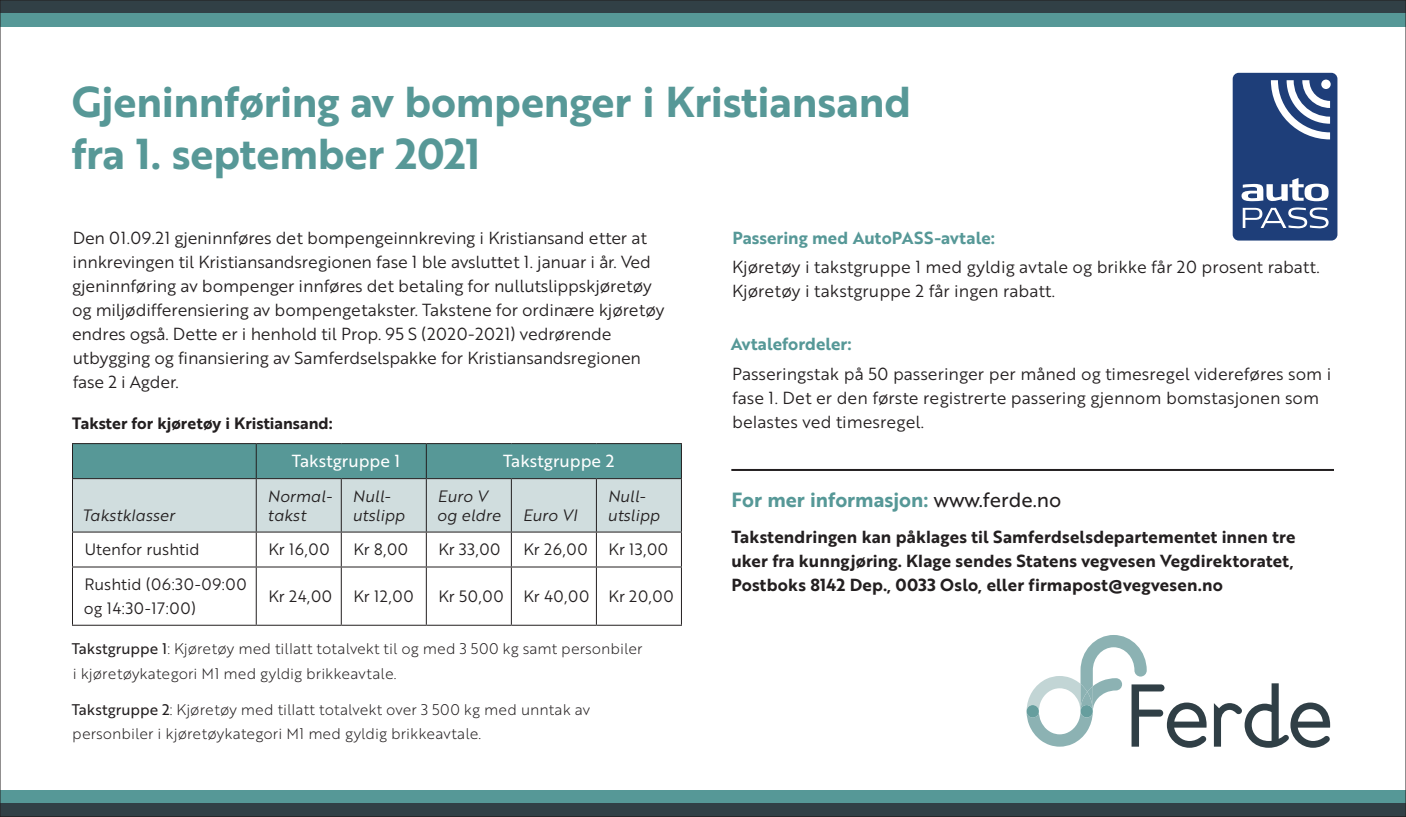
<style>
.page{position:relative;width:1406px;height:817px;background:#fff}
.page>*{position:absolute;margin:0;border:0;box-sizing:border-box;transform-origin:0 0}
.t1{font:42px/52px "Brother 1816 Bold";letter-spacing:-.005em;color:#579897}
.t2{font:20px "Brother 1816 Bold";color:#569897}
.t3{font:17px/24px "Brother 1816 Book";letter-spacing:-.01em;color:#231f20}
.t4{font:17px/24px "Brother 1816 Bold";letter-spacing:.015em;color:#231f20;text-align:justify}
.t5{font:17px "Brother 1816 Bold";color:#569897}
.t6{font:17px "Brother 1816 Regular";color:#fff}
.t7{font:16px/19.2px "Brother 1816 Book Italic";color:#231f20}
.t8{font:16px "Brother 1816 Book";color:#231f20}
.t9{font:16px/24px "Brother 1816 Book";letter-spacing:.04em;color:#231f20}
.t10{font:16px "Brother 1816 Bold";color:#231f20}
.t11{font:15px/24px "Brother 1816 Light";color:#231f20}
.s1{font-family:"Brother 1816 Regular"}
.s2{font-family:"Brother 1816 Regular";color:#231f20}
</style>
<div class="page">
<div style="left:0;top:0;width:1406px;height:13px;background:#314046"></div>
<div style="left:0;top:13px;width:1406px;height:13px;background:#569897"></div>
<svg style="left:73px;top:444px;width:608px;height:87px;background:#9fc1c1"></svg>
<hr style="left:72px;top:443px;width:184px;height:1px;background:#231f20">
<hr style="left:72px;top:444px;width:1px;height:34px;background:#231f20">
<hr style="left:256px;top:443px;width:85px;height:1px;background:#231f20">
<hr style="left:256px;top:444px;width:1px;height:34px;background:#231f20">
<hr style="left:341px;top:443px;width:85px;height:1px;background:#231f20">
<hr style="left:426px;top:443px;width:85px;height:1px;background:#231f20">
<hr style="left:426px;top:444px;width:1px;height:34px;background:#231f20">
<hr style="left:511px;top:443px;width:85px;height:1px;background:#231f20">
<hr style="left:596px;top:443px;width:86px;height:1px;background:#231f20">
<hr style="left:681px;top:444px;width:1px;height:34px;background:#231f20">
<hr style="left:72px;top:478px;width:184px;height:1px;background:#231f20">
<hr style="left:72px;top:479px;width:1px;height:52px;background:#231f20">
<hr style="left:256px;top:478px;width:85px;height:1px;background:#231f20">
<hr style="left:256px;top:479px;width:1px;height:52px;background:#231f20">
<hr style="left:341px;top:478px;width:85px;height:1px;background:#231f20">
<hr style="left:341px;top:479px;width:1px;height:52px;background:#231f20">
<hr style="left:426px;top:478px;width:85px;height:1px;background:#231f20">
<hr style="left:426px;top:479px;width:1px;height:52px;background:#231f20">
<hr style="left:511px;top:478px;width:85px;height:1px;background:#231f20">
<hr style="left:511px;top:479px;width:1px;height:52px;background:#231f20">
<hr style="left:596px;top:478px;width:86px;height:1px;background:#231f20">
<hr style="left:596px;top:479px;width:1px;height:52px;background:#231f20">
<hr style="left:681px;top:479px;width:1px;height:52px;background:#231f20">
<hr style="left:72px;top:531px;width:184px;height:1px;background:#231f20">
<hr style="left:72px;top:532px;width:1px;height:34px;background:#231f20">
<hr style="left:256px;top:531px;width:85px;height:1px;background:#231f20">
<hr style="left:256px;top:532px;width:1px;height:34px;background:#231f20">
<hr style="left:341px;top:531px;width:85px;height:1px;background:#231f20">
<hr style="left:341px;top:532px;width:1px;height:34px;background:#231f20">
<hr style="left:426px;top:531px;width:85px;height:1px;background:#231f20">
<hr style="left:426px;top:532px;width:1px;height:34px;background:#231f20">
<hr style="left:511px;top:531px;width:85px;height:1px;background:#231f20">
<hr style="left:511px;top:532px;width:1px;height:34px;background:#231f20">
<hr style="left:596px;top:531px;width:86px;height:1px;background:#231f20">
<hr style="left:596px;top:532px;width:1px;height:34px;background:#231f20">
<hr style="left:681px;top:532px;width:1px;height:34px;background:#231f20">
<hr style="left:72px;top:566px;width:184px;height:1px;background:#231f20">
<hr style="left:72px;top:567px;width:1px;height:57px;background:#231f20">
<hr style="left:256px;top:566px;width:85px;height:1px;background:#231f20">
<hr style="left:256px;top:567px;width:1px;height:57px;background:#231f20">
<hr style="left:341px;top:566px;width:85px;height:1px;background:#231f20">
<hr style="left:341px;top:567px;width:1px;height:57px;background:#231f20">
<hr style="left:426px;top:566px;width:85px;height:1px;background:#231f20">
<hr style="left:426px;top:567px;width:1px;height:57px;background:#231f20">
<hr style="left:511px;top:566px;width:85px;height:1px;background:#231f20">
<hr style="left:511px;top:567px;width:1px;height:57px;background:#231f20">
<hr style="left:596px;top:566px;width:86px;height:1px;background:#231f20">
<hr style="left:596px;top:567px;width:1px;height:57px;background:#231f20">
<hr style="left:681px;top:567px;width:1px;height:57px;background:#231f20">
<hr style="left:72px;top:624px;width:184px;height:1px;background:#231f20">
<hr style="left:256px;top:624px;width:85px;height:1px;background:#231f20">
<hr style="left:341px;top:624px;width:85px;height:1px;background:#231f20">
<hr style="left:426px;top:624px;width:85px;height:1px;background:#231f20">
<hr style="left:511px;top:624px;width:85px;height:1px;background:#231f20">
<hr style="left:596px;top:624px;width:86px;height:1px;background:#231f20">
<hr style="left:731px;top:469px;width:603px;height:2px;background:#231f20">
<div style="left:1233px;top:73px;width:104px;height:167px;background:#1e3e79;border-radius:6px"></div>
<svg style="left:1242px;top:178px;width:87px;height:23px"></svg>
<svg style="left:1243px;top:207px;width:86px;height:21px"></svg>
<svg style="left:1271px;top:80px;width:59px;height:59px"></svg>
<svg style="left:1027px;top:635px;width:180px;height:112px"></svg>
<svg style="left:1214px;top:683px;width:116px;height:64px"></svg>
<div style="left:0;top:790px;width:1406px;height:13px;background:#569897"></div>
<div style="left:0;top:803px;width:1406px;height:13px;background:#314046"></div>
<h1 class="t1" style="left:72px;top:74px;width:841px">Gjeninnføring av bompenger i Kristiansand fra 1. september 2021</h1>
<p class="t3" style="left:72px;top:225px;width:594px">Den 01.09.21 gjeninnføres det bompengeinnkreving i Kristiansand etter at innkrevingen til Kristiansandsregionen fase 1 ble avsluttet 1. januar i år. Ved gjeninnføring av bompenger innføres det betaling for nullutslippskjøretøy og miljødifferensiering av bompengetakster. Takstene for ordinære kjøretøy endres også. Dette er i henhold til Prop. 95 S (2020-2021) vedrørende utbygging og finansiering av Samferdselspakke for Kristiansandsregionen fase 2 i Agder.</p>
<p class="t10" style="left:72px;top:411px;width:262px">Takster for kjøretøy i Kristiansand:</p>
<p class="t6" style="left:292px;top:448px;width:110px">Takstgruppe 1</p>
<p class="t6" style="left:503px;top:448px;width:113px">Takstgruppe 2</p>
<p class="t7" style="left:82px;top:504px;width:94px">Takstklasser</p>
<p class="t7" style="left:267px;top:485px;width:66px">Normal&shy;takst</p>
<p class="t7" style="left:352px;top:485px;width:54px">Null&shy;utslipp</p>
<p class="t7" style="left:437px;top:485px;width:65px">Euro V og eldre</p>
<p class="t7" style="left:608px;top:485px;width:54px">Null&shy;utslipp</p>
<p class="t7" style="left:523px;top:504px;width:56px">Euro VI</p>
<p class="t8" style="left:85px;top:537px;width:116px">Utenfor rushtid</p>
<p class="t8" style="left:268px;top:537px;width:63px">Kr 16,00</p>
<p class="t8" style="left:353px;top:537px;width:56px">Kr 8,00</p>
<p class="t8" style="left:438px;top:537px;width:64px">Kr 33,00</p>
<p class="t8" style="left:523px;top:537px;width:66px">Kr 26,00</p>
<p class="t8" style="left:609px;top:537px;width:61px">Kr 13,00</p>
<p class="t9" style="left:84px;top:571px;width:164px">Rushtid (06:30-09:00 og 14:30-17:00)</p>
<p class="t8" style="left:268px;top:584px;width:65px">Kr 24,00</p>
<p class="t8" style="left:353px;top:584px;width:62px">Kr 12,00</p>
<p class="t9" style="left:438px;top:583px;width:237px">Kr 50,00 Kr 40,00 Kr 20,00</p>
<p class="t11" style="left:72px;top:636px;width:572px"><span class="s1">Takstgruppe 1</span>: Kjøretøy med tillatt totalvekt til og med 3 500 kg samt personbiler i kjøretøykategori M1 med gyldig brikkeavtale.</p>
<p class="t11" style="left:72px;top:696px;width:520px"><span class="s1">Takstgruppe 2</span>: Kjøretøy med tillatt totalvekt over 3 500 kg med unntak av personbiler i kjøretøykategori M1 med gyldig brikkeavtale.</p>
<p class="t5" style="left:732px;top:224px;width:264px">Passering med AutoPASS-avtale:</p>
<p class="t3" style="left:732px;top:254px;width:589px">Kjøretøy i takstgruppe 1 med gyldig avtale og brikke får 20 prosent rabatt.<br>Kjøretøy i takstgruppe 2 får ingen rabatt.</p>
<p class="t5" style="left:731px;top:331px;width:122px">Avtalefordeler:</p>
<p class="t3" style="left:732px;top:361px;width:601px">Passeringstak på 50 passeringer per måned og timesregel videreføres som i fase 1. Det er den første registrerte passering gjennom bomstasjonen som belastes ved timesregel.</p>
<p class="t2" style="left:731px;top:484px;width:332px">For mer informasjon: <span class="s2">www.ferde.no</span></p>
<p class="t4" style="left:731px;top:524px;width:566px">Takstendringen kan påklages til Samferdselsdepartementet innen tre uker fra kunngjøring. Klage sendes Statens vegvesen Vegdirektoratet, Postboks 8142 Dep., 0033 Oslo, eller firmapost@vegvesen.no</p>
</div>
